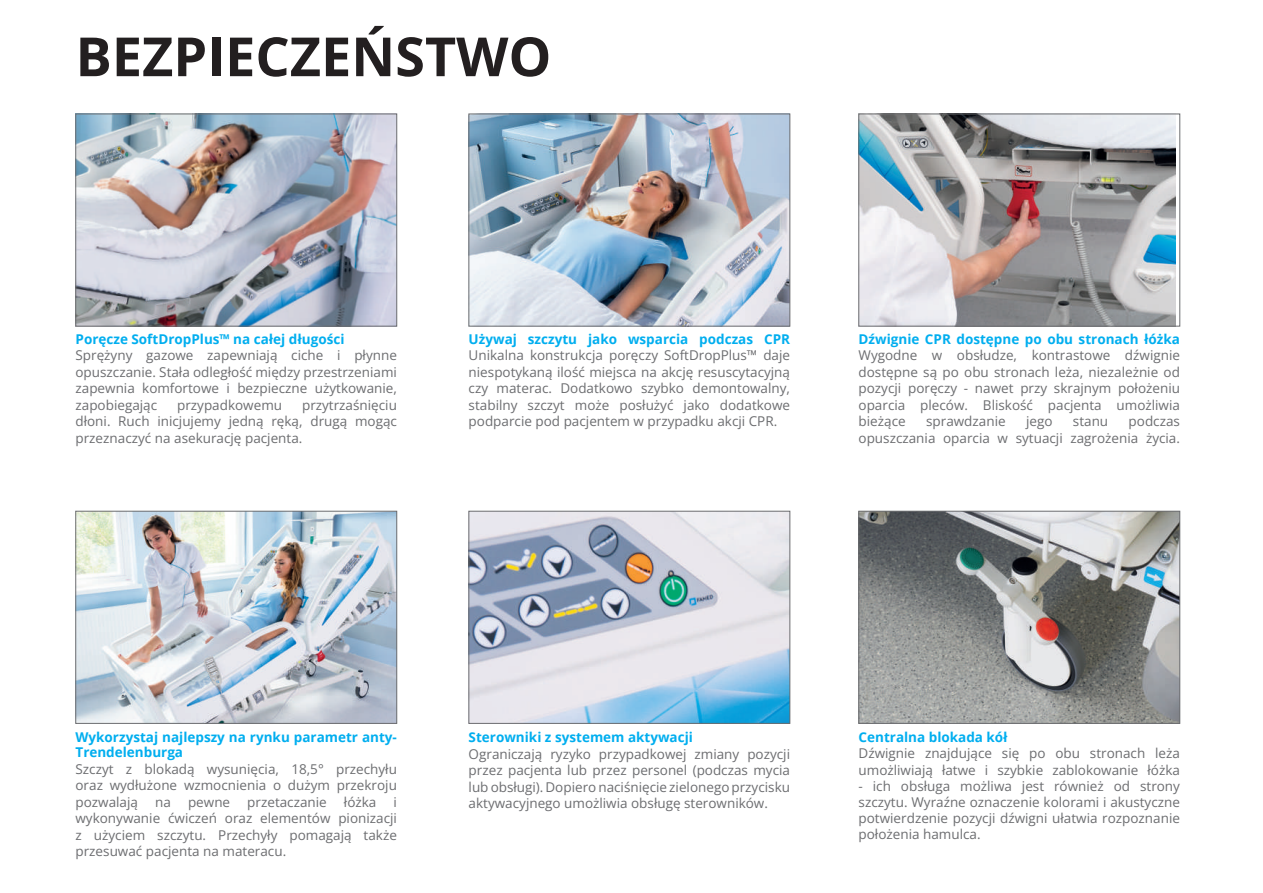
<style>
.page{position:relative;width:1263px;height:893px;background:#fff}
.page>*{position:absolute;margin:0;border:0;box-sizing:border-box;transform-origin:0 0}
.t1{font:700 54px "Open Sans";color:#231f20}
.t2{font:13.5px/16.5px "Open Sans";color:#6c6d70;text-align:justify}
.t3{font:700 13.5px/15px "Open Sans";color:#00aeef}
</style>
<div class="page">
<img style="left:78px;top:116px;width:317px;height:208px">
<div style="left:76px;top:114px;width:321px;height:212px;border:1px solid #6c6d70"></div>
<img style="left:78px;top:513px;width:317px;height:209px">
<div style="left:76px;top:511px;width:321px;height:213px;border:1px solid #6c6d70"></div>
<img style="left:471px;top:116px;width:317px;height:208px">
<div style="left:469px;top:114px;width:321px;height:212px;border:1px solid #6c6d70"></div>
<img style="left:471px;top:513px;width:317px;height:209px">
<div style="left:469px;top:511px;width:321px;height:213px;border:1px solid #6c6d70"></div>
<img style="left:860px;top:116px;width:316px;height:208px">
<div style="left:858px;top:114px;width:322px;height:212px;border:1px solid #6c6d70"></div>
<img style="left:860px;top:513px;width:318px;height:209px">
<div style="left:858px;top:511px;width:322px;height:213px;border:1px solid #6c6d70"></div>
<h1 class="t1" style="left:76px;top:18px;width:477px">BEZPIECZEŃSTWO</h1>
<p class="t3" style="left:76px;top:331px;width:270px">Poręcze SoftDropPlus™ na całej długości</p>
<p class="t2" style="left:76px;top:347px;width:323px">Sprężyny gazowe zapewniają ciche i płynne opuszczanie. Stała odległość między przestrzeniami zapewnia komfortowe i bezpieczne użytkowanie, zapobiegając</p>
<p class="t2" style="left:76px;top:396px;width:323px;text-indent:227px">przytrzaśnięciu dłoni. Ruch inicjujemy jedną ręką, drugą mogąc przeznaczyć na asekurację pacjenta.</p>
<p class="t2" style="left:177px;top:396px;width:106px">przypadkowemu</p>
<p class="t3" style="left:469px;top:331px;width:323px">Używaj szczytu jako wsparcia podczas CPR</p>
<p class="t2" style="left:469px;top:347px;width:323px">Unikalna konstrukcja poręczy SoftDropPlus™ daje niespotykaną ilość miejsca na akcję resuscytacyjną czy materac. Dodatkowo szybko demontowalny, stabilny szczyt może posłużyć jako dodatkowe podparcie pod pacjentem w przypadku akcji CPR.</p>
<p class="t3" style="left:858px;top:331px;width:323px">Dźwignie CPR dostępne po obu stronach łóżka</p>
<p class="t2" style="left:858px;top:347px;width:323px">Wygodne w obsłudze, kontrastowe dźwignie dostępne są po obu stronach leża, niezależnie od pozycji poręczy - nawet przy skrajnym położeniu oparcia pleców. Bliskość pacjenta umożliwia bieżące</p>
<p class="t2" style="left:858px;top:413px;width:323px;text-align:right">podczas<br>opuszczania oparcia w sytuacji zagrożenia życia.</p>
<p class="t2" style="left:926px;top:413px;width:81px">sprawdzanie</p>
<p class="t2" style="left:1026px;top:413px;width:28px">jego</p>
<p class="t2" style="left:1073px;top:413px;width:37px">stanu</p>
<p class="t3" style="left:76px;top:729px;width:323px">Wykorzystaj najlepszy na rynku parametr anty-<br>Trendelenburga</p>
<p class="t2" style="left:76px;top:760px;width:323px">Szczyt z blokadą wysunięcia, 18,5° przechyłu oraz wydłużone wzmocnienia o dużym przekroju pozwalają</p>
<p class="t2" style="left:155px;top:793px;width:17px">na</p>
<p class="t2" style="left:188px;top:793px;width:44px">pewne</p>
<p class="t2" style="left:247px;top:793px;width:81px">przetaczanie</p>
<p class="t2" style="left:344px;top:793px;width:34px">łóżka</p>
<p class="t2" style="left:76px;top:793px;width:323px;text-indent:318px">i wykonywanie ćwiczeń oraz elementów pionizacji z użyciem szczytu. Przechyły pomagają także przesuwać pacjenta na materacu.</p>
<p class="t3" style="left:469px;top:729px;width:226px">Sterowniki z systemem aktywacji</p>
<p class="t2" style="left:469px;top:745px;width:323px">Ograniczają ryzyko przypadkowej zmiany pozycji przez pacjenta lub przez personel (podczas mycia lub obsługi). Dopiero naciśnięcie zielonego przycisku aktywacyjnego umożliwia obsługę sterowników.</p>
<p class="t3" style="left:858px;top:729px;width:151px">Centralna blokada kół</p>
<p class="t2" style="left:858px;top:745px;width:323px">Dźwignie znajdujące się po obu stronach leża umożliwiają łatwe i szybkie zablokowanie łóżka</p>
<p class="t2" style="left:858px;top:777px;width:323px">- ich obsługa możliwa jest również od strony szczytu. Wyraźne oznaczenie kolorami i akustyczne potwierdzenie pozycji dźwigni ułatwia rozpoznanie położenia hamulca.</p>
</div>
